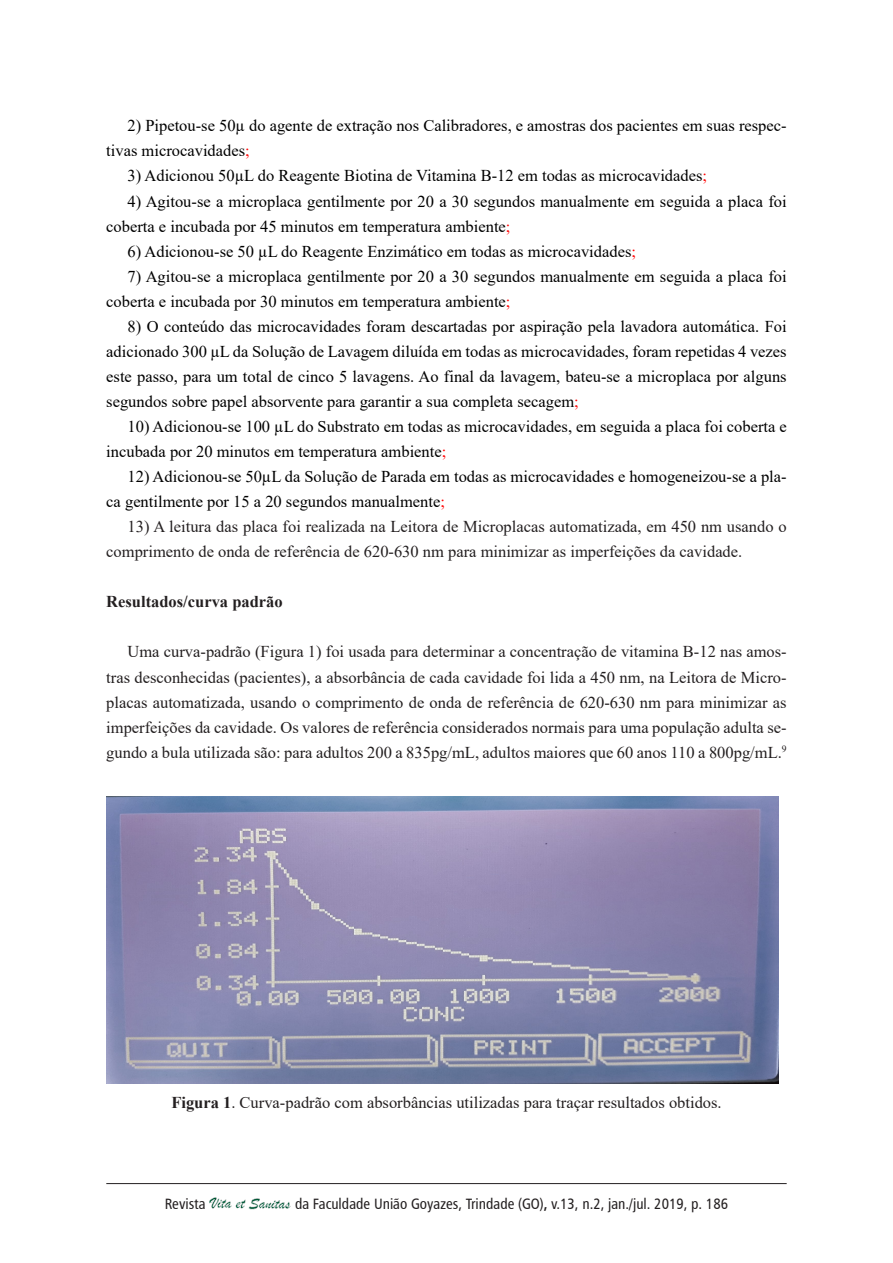
<style>
.page{position:relative;width:893px;height:1263px;background:#fff}
.page>*{position:absolute;margin:0;border:0;box-sizing:border-box;transform-origin:0 0}
.Corpo_do_Texto{font:16.5px/25px "Times New Roman";color:#000}
.Corpo_do_Texto-2{font:16.5px/25px "Times New Roman";color:#231f20}
.Figura{font:16.5px "Times New Roman";color:#231f20}
.Secundario{font:700 16.5px "Times New Roman";color:#231f20}
.t1{font:15px "Humanist 777 BT Roman Condensed B";color:#231f20}
.s1{color:#f00}
.s2{font-weight:700}
.s3{font-family:"Humanist 777 BT Bold Condensed B"}
</style>
<div class="page">
<hr style="left:106px;top:1183px;width:681px;height:1px;background:#231f20">
<img style="left:209px;top:1197px;width:82px;height:12px">
<img style="left:106px;top:796px;width:672px;height:287px">
<p class="Corpo_do_Texto" style="left:106px;top:113px;width:682px;text-indent:21px">2) Pipetou-se 50µ do agente de extração nos Calibradores, e amostras dos pacientes em suas respec&shy;tivas microcavidades<span class="s1">;</span></p>
<p class="Corpo_do_Texto" style="left:128px;top:163px;width:581px">3) Adicionou 50µL do Reagente Biotina de Vitamina B-12 em todas as microcavidades<span class="s1">;</span></p>
<p class="Corpo_do_Texto" style="left:106px;top:188px;width:682px;text-indent:21px">4) Agitou-se a microplaca gentilmente por 20 a 30 segundos manualmente em seguida a placa foi coberta e incubada por 45 minutos em temperatura ambiente<span class="s1">;</span></p>
<p class="Corpo_do_Texto" style="left:128px;top:238px;width:510px">6) Adicionou-se 50 µL do Reagente Enzimático em todas as microcavidades<span class="s1">;</span></p>
<p class="Corpo_do_Texto" style="left:106px;top:263px;width:682px;text-indent:21px">7) Agitou-se a microplaca gentilmente por 20 a 30 segundos manualmente em seguida a placa foi coberta e incubada por 30 minutos em temperatura ambiente<span class="s1">;</span></p>
<p class="Corpo_do_Texto" style="left:106px;top:313px;width:682px;text-align:justify;text-indent:21px">8) O conteúdo das microcavidades foram descartadas por aspiração pela lavadora automática. Foi adicionado 300 µL da Solução de Lavagem diluída em todas as microcavidades, foram repetidas 4 vezes este passo, para um total de cinco 5 lavagens. Ao final da lavagem, bateu-se a microplaca por alguns segundos sobre papel absorvente para garantir a sua completa secagem<span class="s1">;</span></p>
<p class="Corpo_do_Texto" style="left:106px;top:413px;width:682px;text-indent:21px">10) Adicionou-se 100 µL do Substrato em todas as microcavidades, em seguida a placa foi coberta e incubada por 20 minutos em temperatura ambiente<span class="s1">;</span></p>
<p class="Corpo_do_Texto" style="left:106px;top:463px;width:682px;text-indent:21px">12) Adicionou-se 50µL da Solução de Parada em todas as microcavidades e homogeneizou-se a pla&shy;ca gentilmente por 15 a 20 segundos manualmente<span class="s1">;</span></p>
<p class="Corpo_do_Texto-2" style="left:106px;top:514px;width:682px;text-indent:21px">13) A leitura das placa foi realizada na Leitora de Microplacas automatizada, em 450 nm usando o comprimento de onda de referência de 620-630 nm para minimizar as imperfeições da cavidade.</p>
<p class="Secundario" style="left:106px;top:590px;width:178px">Resultados/curva padrão</p>
<p class="Corpo_do_Texto-2" style="left:106px;top:639px;width:682px;text-align:justify;text-indent:21px">Uma curva-padrão (Figura 1) foi usada para determinar a concentração de vitamina B-12 nas amos&shy;tras desconhecidas (pacientes), a absorbância de cada cavidade foi lida a 450 nm, na Leitora de Micro&shy;placas automatizada, usando o comprimento de onda de referência de 620-630 nm para minimizar as imperfeições da cavidade. Os valores de referência considerados normais para uma população adulta se&shy;gundo a bula utilizada são: para adultos 200 a 835pg/mL, adultos maiores que 60 anos 110 a 800pg/mL.<sup>9</sup></p>
<p class="Figura" style="left:171px;top:1091px;width:552px"><span class="s2">Figura 1</span>. Curva-padrão com absorbâncias utilizadas para traçar resultados obtidos.</p>
<p class="t1" style="left:165px;top:1194px;width:42px">Revista</p>
<p class="t1" style="left:295px;top:1194px;width:435px">da Faculdade União Goyazes, Trindade (GO)<span class="s3">,</span> v.13, n.2, jan./jul. 2019, p. 186</p>
</div>
